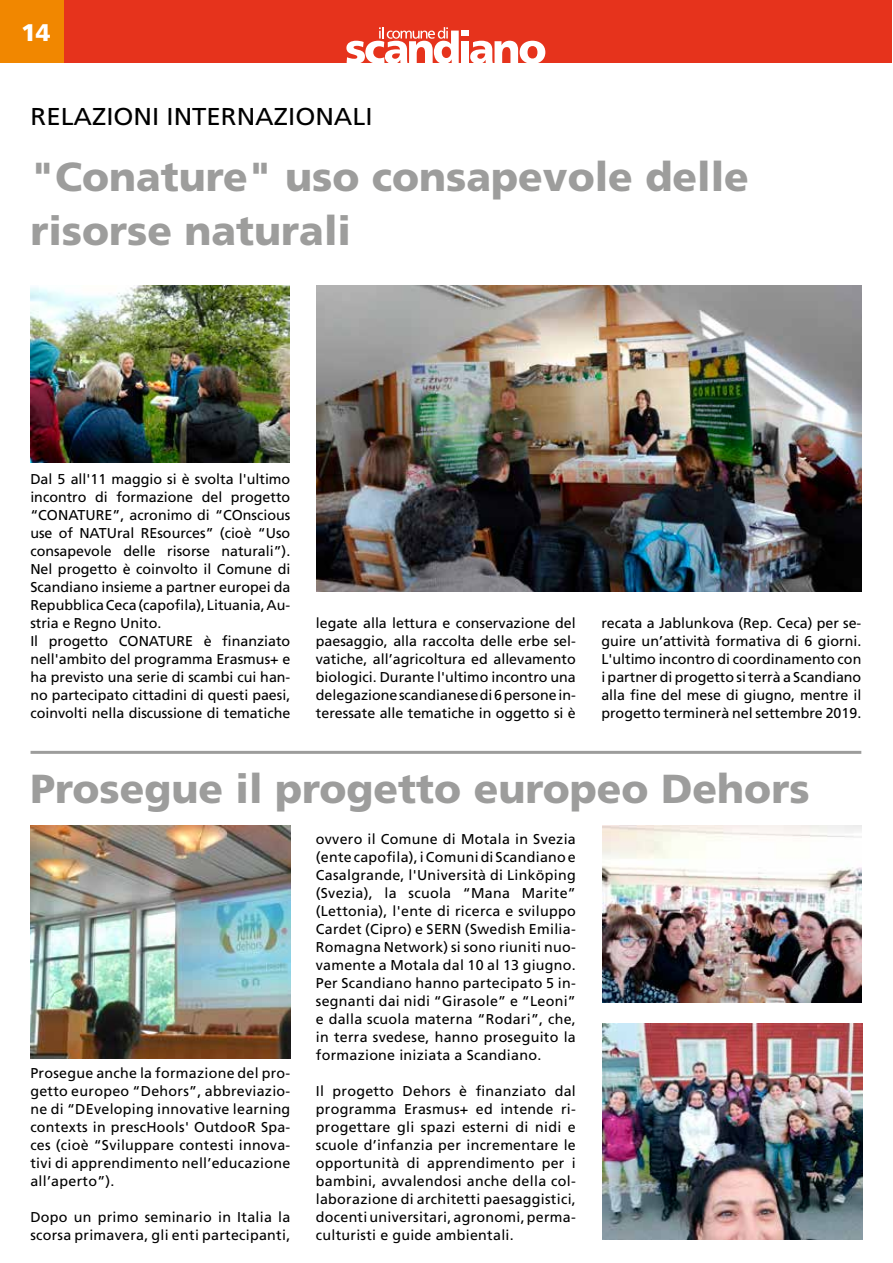
<style>
.page{position:relative;width:893px;height:1263px;background:#fff}
.page>*{position:absolute;margin:0;border:0;box-sizing:border-box;transform-origin:0 0}
.t1{font:900 40.5px/54px "Frutiger";color:#9d9d9c}
.t2{font:24.45px "Frutiger";color:#000;scale:1.06 1}
.t3{font:900 24px "Frutiger";color:#fff}
.t4{font:14.25px/18px "Frutiger";color:#000;text-align:justify}
.t5{font:14.25px/18px "Frutiger";letter-spacing:.02em;color:#000}
</style>
<div class="page">
<div style="left:0;top:0;width:892px;height:63px;background:#e6331c"></div>
<div style="left:0;top:0;width:64px;height:63px;background:#f18700"></div>
<svg style="left:346px;top:27px;width:113px;height:36px"></svg>
<div style="left:461px;top:31px;width:8px;height:5px;background:#fff"></div>
<div style="left:461px;top:41px;width:8px;height:22px;background:#fff"></div>
<svg style="left:470px;top:41px;width:75px;height:22px"></svg>
<div style="left:442px;top:47px;width:9px;height:11px;background:#e6331c;border-radius:50%"></div>
<img style="left:317px;top:286px;width:544px;height:306px">
<hr style="left:31px;top:751px;width:830px;height:3px;background:#9d9d9c">
<img style="left:30px;top:826px;width:261px;height:232px">
<img style="left:31px;top:286px;width:259px;height:176px">
<img style="left:602px;top:826px;width:259px;height:176px">
<img style="left:602px;top:1023px;width:260px;height:217px">
<h3 class="t3" style="left:21px;top:19px;width:31px">14</h3>
<h2 class="t2" style="left:31px;top:102px;width:324px">RELAZIONI INTERNAZIONALI</h2>
<h1 class="t1" style="left:30px;top:149px;width:720px">"Conature" uso consapevole delle risorse naturali</h1>
<p class="t4" style="left:30px;top:470px;width:262px;text-align:left">Dal 5 all'11 maggio si è svolta l'ultimo incontro di formazione del progetto “CONATURE”, acronimo di “COnscious use of NATUral REsources” (cioè “Uso consapevole delle risorse naturali”).<br>Nel progetto è coinvolto il Comune di Scandiano insieme a partner europei da Repubblica Ceca (capofila), Lituania, Au&shy;stria e Regno Unito.<br>Il progetto CONATURE è finanziato nell'ambito del programma Erasmus+ e ha previsto una serie di scambi cui han&shy;no partecipato cittadini di questi paesi, coinvolti nella discussione di tematiche</p>
<p class="t4" style="left:316px;top:614px;width:262px">legate alla lettura e conservazione del paesaggio, alla raccolta delle erbe sel&shy;vatiche, all’agricoltura ed allevamento biologici. Durante l'ultimo incontro una delegazione scandianese di 6 persone in&shy;teressate alle tematiche in oggetto si è</p>
<p class="t4" style="left:601px;top:614px;width:262px">recata a Jablunkova (Rep. Ceca) per se&shy;guire un’attività formativa di 6 giorni.<br>L'ultimo incontro di coordinamento con i partner di progetto si terrà a Scandiano alla fine del mese di giugno, mentre il progetto terminerà nel settembre 2019.</p>
<h1 class="t1" style="left:30px;top:761px;width:781px">Prosegue il progetto europeo Dehors</h1>
<p class="t4" style="left:30px;top:1064px;width:261px">Prosegue anche la formazione del pro&shy;getto europeo “Dehors”, abbreviazio&shy;ne di “DEveloping innovative learning contexts in prescHools' OutdooR Spa&shy;ces (cioè “Sviluppare contesti innova&shy;tivi di apprendimento nell’educazione all’aperto”).</p>
<p class="t5" style="left:30px;top:1208px;width:262px">Dopo un primo seminario in Italia la scorsa primavera, gli enti partecipanti,</p>
<p class="t4" style="left:316px;top:830px;width:262px">ovvero il Comune di Motala in Svezia (ente capofila), i Comuni di Scandiano e Casalgrande, l'Università di Linköping (Svezia), la scuola “Mana Marite” (Lettonia), l'ente di ricerca e sviluppo Cardet (Cipro) e SERN (Swedish Emilia-Romagna Network) si sono riuniti nuo&shy;vamente a Motala dal 10 al 13 giugno.<br>Per Scandiano hanno partecipato 5 in&shy;segnanti dai nidi “Girasole” e “Leoni” e dalla scuola materna “Rodari”, che, in terra svedese, hanno proseguito la formazione iniziata a Scandiano.</p>
<p class="t4" style="left:316px;top:1082px;width:262px">Il progetto Dehors è finanziato dal programma Erasmus+ ed intende ri&shy;progettare gli spazi esterni di nidi e scuole d’infanzia per incrementare le opportunità di apprendimento per i bambini, avvalendosi anche della col&shy;laborazione di architetti paesaggistici, docenti universitari, agronomi, perma&shy;culturisti e guide ambientali.</p>
</div>
